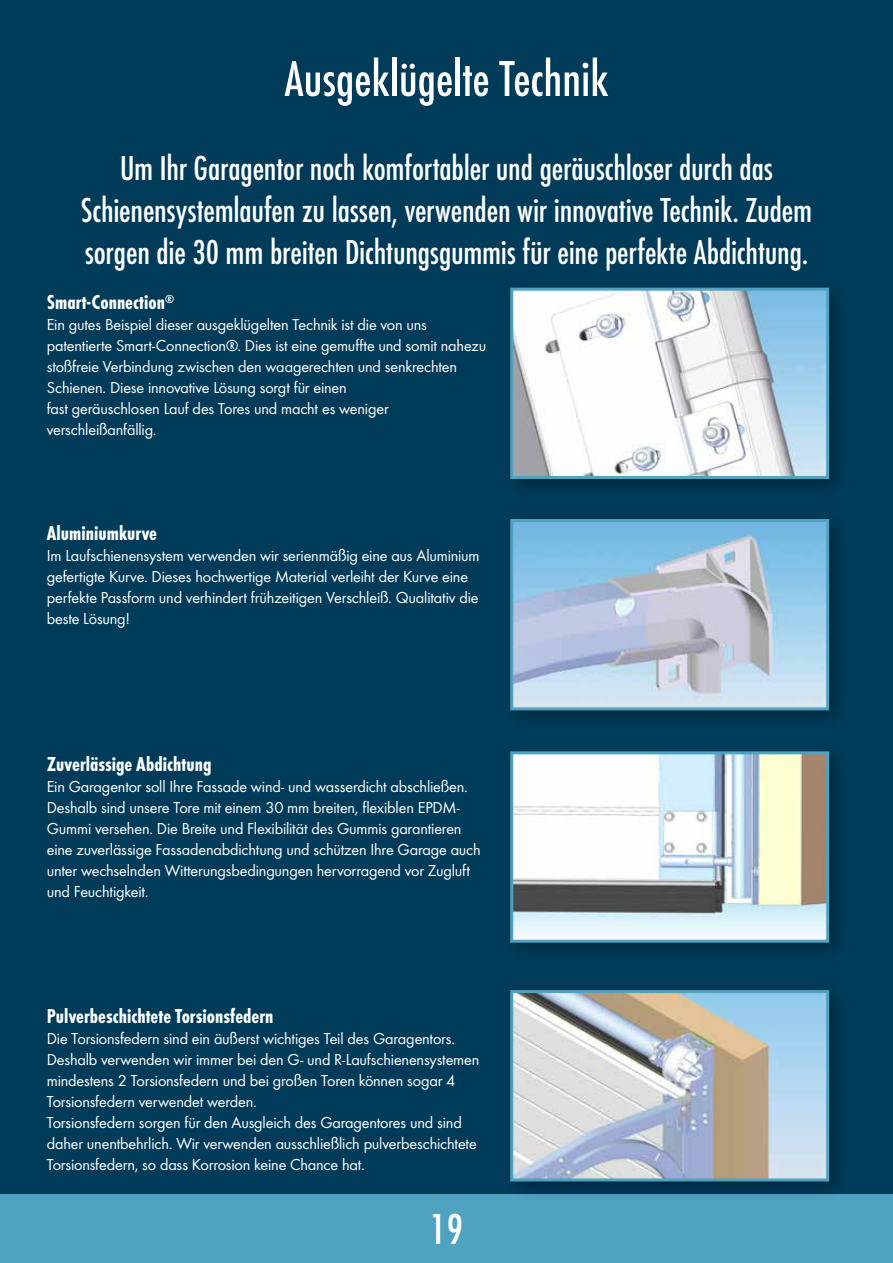
<style>
.page{position:relative;width:893px;height:1263px;background:#fff}
.page>*{position:absolute;margin:0;border:0;box-sizing:border-box;transform-origin:0 0}
.t1{font:500 52.5px "Futura Con";color:#fff}
.t2{font:500 45px "Futura Con";color:#fff}
.t3{font:500 36px/42px "Futura Con";letter-spacing:-.005em;color:#fff;text-align:center}
.t4{font:700 21px "Futura Con";color:#fff}
.t5{font:16.5px/21px "Futura Boo";letter-spacing:-.01em;color:#fff}
</style>
<div class="page">
<div style="left:0;top:0;width:893px;height:1232px;background:#003c5a"></div>
<div style="left:0;top:1195px;width:893px;height:68px;background:#50a2c1"></div>
<div style="left:502px;top:743px;width:348px;height:220px;background:#000;opacity:.3"></div>
<img style="left:514px;top:755px;width:311px;height:184px">
<div style="left:510px;top:751px;width:319px;height:192px;border:3px solid #50a2c1"></div>
<div style="left:502px;top:982px;width:348px;height:220px;background:#000;opacity:.3"></div>
<img style="left:514px;top:994px;width:311px;height:183px">
<div style="left:510px;top:990px;width:319px;height:191px;border:3px solid #50a2c1"></div>
<div style="left:502px;top:511px;width:348px;height:220px;background:#000;opacity:.3"></div>
<img style="left:514px;top:523px;width:311px;height:183px">
<div style="left:510px;top:519px;width:319px;height:191px;border:3px solid #50a2c1"></div>
<div style="left:502px;top:280px;width:348px;height:219px;background:#000;opacity:.3"></div>
<img style="left:514px;top:292px;width:311px;height:183px">
<div style="left:510px;top:288px;width:319px;height:191px;border:3px solid #50a2c1"></div>
<h1 class="t1" style="left:285px;top:49px;width:325px">Ausgeklügelte Technik</h1>
<h3 class="t3" style="left:81px;top:148px;width:733px">Um Ihr Garagentor noch komfortabler und geräuschloser durch das<br>Schienensystemlaufen zu lassen, verwenden wir innovative Technik. Zudem sorgen die 30 mm breiten Dichtungsgummis für eine perfekte Abdichtung.</h3>
<p class="t4" style="left:47px;top:290px;width:129px">Smart-Connection<sup>®</sup></p>
<p class="t5" style="left:47px;top:314px;width:441px">Ein gutes Beispiel dieser ausgeklügelten Technik ist die von uns patentierte Smart-Connection®. Dies ist eine gemuffte und somit nahezu stoßfreie Verbindung zwischen den waagerechten und senkrechten Schienen. Diese innovative Lösung sorgt für einen<br>fast geräuschlosen Lauf des Tores und macht es weniger verschleißanfällig.</p>
<p class="t4" style="left:47px;top:521px;width:112px">Aluminiumkurve</p>
<p class="t5" style="left:47px;top:545px;width:434px">Im Laufschienensystem verwenden wir serienmäßig eine aus Aluminium gefertigte Kurve. Dieses hochwertige Material verleiht der Kurve eine perfekte Passform und verhindert frühzeitigen Verschleiß. Qualitativ die beste Lösung!</p>
<p class="t4" style="left:47px;top:752px;width:166px">Zuverlässige Abdichtung</p>
<p class="t5" style="left:47px;top:776px;width:436px">Ein Garagentor soll Ihre Fassade wind- und wasserdicht abschließen.<br>Deshalb sind unsere Tore mit einem 30 mm breiten, flexiblen EPDM-Gummi versehen. Die Breite und Flexibilität des Gummis garantieren eine zuverlässige Fassadenabdichtung und schützen Ihre Garage auch unter wechselnden Witterungsbedingungen hervorragend vor Zugluft und Feuchtigkeit.</p>
<p class="t4" style="left:47px;top:1004px;width:228px">Pulverbeschichtete Torsionsfedern</p>
<p class="t5" style="left:47px;top:1028px;width:434px">Die Torsionsfedern sind ein äußerst wichtiges Teil des Garagentors.<br>Deshalb verwenden wir immer bei den G- und R-Laufschienensystemen mindestens 2 Torsionsfedern und bei großen Toren können sogar 4<br>Torsionsfedern verwendet werden.<br>Torsionsfedern sorgen für den Ausgleich des Garagentores und sind daher unentbehrlich. Wir verwenden ausschließlich pulverbeschichtete Torsionsfedern, so dass Korrosion keine Chance hat.</p>
<h2 class="t2" style="left:429px;top:1204px;width:36px">19</h2>
</div>
